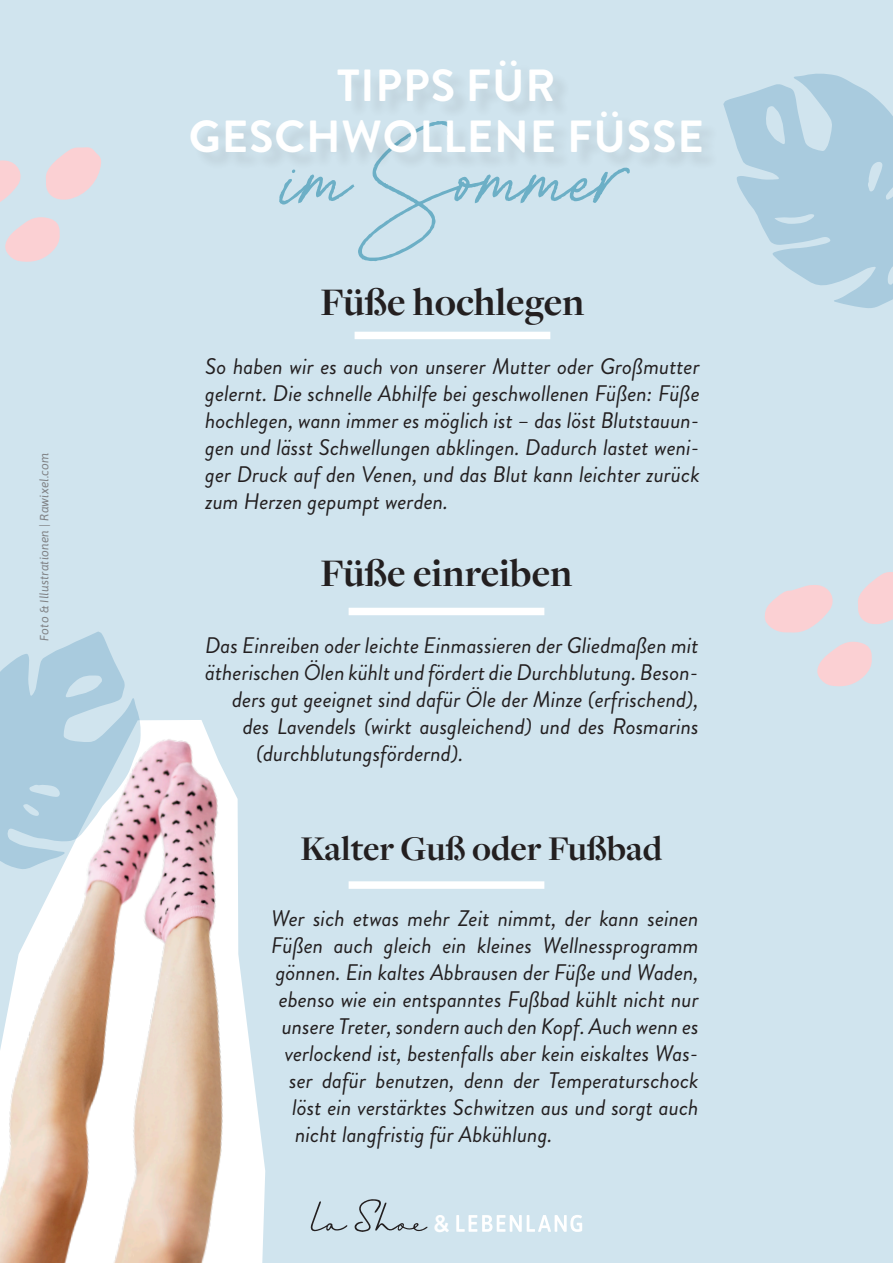
<style>
.page{position:relative;width:893px;height:1263px;background:#d0e4ee}
.page>*{position:absolute;margin:0;border:0;box-sizing:border-box;transform-origin:0 0}
.Inhaltsvezeichnis_se{font:180px "Aurelly Signature Slant ALT";color:#6cafc6}
.copy_Fließtext{font:700 45px "Brandon Grotesque";letter-spacing:.02em;color:#fff}
.copy_Fließtext-2{font:700 40.5px "Freight Disp Pro";color:#231f20}
.copy_Fließtext-3{font:700 36px "Freight Disp Pro";color:#231f20}
.t1{font:700 24px "Brandon Grotesque";color:#fff}
.t2{font:italic 22.5px/27px "Brandon Grotesque";color:#231f20;text-align:justify}
.Inhaltsvezeichnis_se-2{font:italic 12px "Asap";letter-spacing:.01em;color:#808285}
</style>
<div class="page">
<svg style="left:359px;top:1199px;width:68px;height:33px"></svg>
<img style="left:0;top:720px;width:359px;height:543px">
<svg style="left:723px;top:73px;width:170px;height:235px"></svg>
<svg style="left:0;top:631px;width:141px;height:249px"></svg>
<div style="left:355px;top:332px;width:195px;height:7px;background:#fff"></div>
<div style="left:349px;top:608px;width:195px;height:7px;background:#fff"></div>
<div style="left:349px;top:881px;width:195px;height:8px;background:#fff"></div>
<svg style="left:765px;top:585px;width:68px;height:48px"></svg>
<svg style="left:858px;top:572px;width:35px;height:52px"></svg>
<svg style="left:817px;top:641px;width:55px;height:46px"></svg>
<svg style="left:0;top:147px;width:101px;height:115px"></svg>
<svg style="left:456px;top:1215px;width:126px;height:17px"></svg>
<p class="Inhaltsvezeichnis_se-2" style="left:36px;top:641px;width:190px;rotate:-90deg">Foto &amp; Illustrationen | Rawixel.com</p>
<p class="copy_Fließtext" style="left:337px;top:54px;width:220px">TIPPS FÜR</p>
<p class="copy_Fließtext" style="left:189px;top:105px;width:516px">GESCHWOLLENE FÜSSE</p>
<p class="Inhaltsvezeichnis_se" style="left:275px;top:98px;width:343px">im Sommer</p>
<p class="copy_Fließtext-2" style="left:321px;top:275px;width:265px">Füße hochlegen</p>
<p class="t2" style="left:205px;top:353px;width:496px">So haben wir es auch von unserer Mutter oder Großmutter gelernt. Die schnelle Abhilfe bei geschwollenen Füßen: Füße hochlegen, wann immer es möglich ist – das löst Blutstauun&shy;gen und lässt Schwellungen abklingen. Dadurch lastet weni&shy;ger Druck auf den Venen, und das Blut kann leichter zurück zum Herzen gepumpt werden.</p>
<p class="copy_Fließtext-2" style="left:321px;top:546px;width:253px">Füße einreiben</p>
<p class="t2" style="left:205px;top:632px;width:495px">Das Einreiben oder leichte Einmassieren der Gliedmaßen mit</p>
<p class="t2" style="left:205px;top:659px;width:495px">ätherischen Ölen kühlt und fördert die Durchblutung. Beson-</p>
<p class="t2" style="left:232px;top:686px;width:468px">ders gut geeignet sind dafür Öle der Minze (erfrischend),</p>
<p class="t2" style="left:243px;top:713px;width:457px">des Lavendels (wirkt ausgleichend) und des Rosmarins</p>
<p class="t2" style="left:256px;top:740px;width:209px">(durchblutungsfördernd).</p>
<p class="copy_Fließtext-3" style="left:300px;top:825px;width:363px">Kalter Guß oder Fußbad</p>
<p class="t2" style="left:271px;top:905px;width:429px">Wer sich etwas mehr Zeit nimmt, der kann seinen</p>
<p class="t2" style="left:271px;top:932px;width:429px">Füßen auch gleich ein kleines Wellnessprogramm</p>
<p class="t2" style="left:276px;top:959px;width:424px">gönnen. Ein kaltes Abbrausen der Füße und Waden,</p>
<p class="t2" style="left:279px;top:986px;width:422px">ebenso wie ein entspanntes Fußbad kühlt nicht nur</p>
<p class="t2" style="left:282px;top:1013px;width:419px">unsere Treter, sondern auch den Kopf. Auch wenn es</p>
<p class="t2" style="left:285px;top:1040px;width:416px">verlockend ist, bestenfalls aber kein eiskaltes Was-</p>
<p class="t2" style="left:289px;top:1067px;width:411px">ser dafür benutzen, denn der Temperaturschock</p>
<p class="t2" style="left:292px;top:1094px;width:408px">löst ein verstärktes Schwitzen aus und sorgt auch</p>
<p class="t2" style="left:295px;top:1121px;width:259px">nicht langfristig für Abkühlung.</p>
<p class="t1" style="left:433px;top:1207px;width:18px">&amp;</p>
</div>
